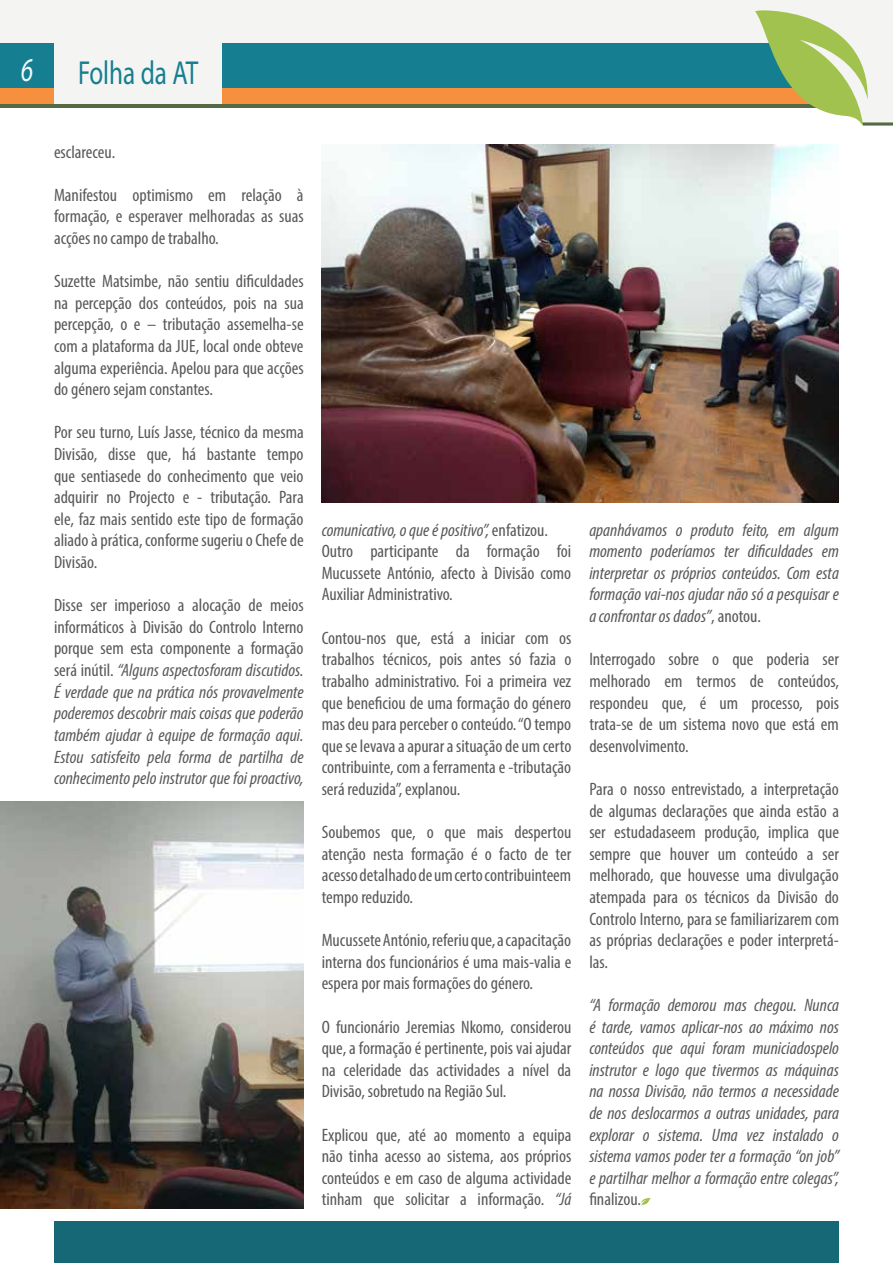
<style>
.page{position:relative;width:893px;height:1263px;background:#fff}
.page>*{position:absolute;margin:0;border:0;box-sizing:border-box;transform-origin:0 0}
.t1{font:33.3px "Myriad Pro";color:#157e91;scale:.75 1}
.t2{font:italic 33.3px "Myriad Pro";color:#f0f9fd;scale:.75 1}
.t3{font:condensed 18px/21.6px "Myriad Pro";color:#58595b;text-align:justify}
.t4{font:italic condensed 18px/21.6px "Myriad Pro";color:#58595b;text-align:justify}
.s1{font-style:normal}
.s2{font-style:italic}
</style>
<div class="page">
<div style="left:0;top:0;width:755px;height:108px;background:#f4f4f3"></div>
<div style="left:54px;top:1221px;width:785px;height:42px;background:#176876"></div>
<div style="left:222px;top:44px;width:572px;height:44px;background:#157e91"></div>
<div style="left:0;top:44px;width:54px;height:44px;background:#157e91"></div>
<div style="left:222px;top:88px;width:594px;height:16px;background:#f6903e"></div>
<div style="left:0;top:88px;width:54px;height:16px;background:#f6903e"></div>
<hr style="left:0;top:104px;width:826px;height:3px;background:#546a44">
<svg style="left:755px;top:0;width:138px;height:126px"></svg>
<svg style="left:641px;top:1198px;width:10px;height:7px"></svg>
<img style="left:322px;top:144px;width:517px;height:358px">
<img style="left:0;top:801px;width:304px;height:407px">
<h1 class="t2" style="left:21px;top:49px;width:18px">6</h1>
<h1 class="t1" style="left:78px;top:53px;width:162px">Folha da AT</h1>
<p class="t3" style="left:54px;top:141px;width:63px">esclareceu.</p>
<p class="t3" style="left:54px;top:184px;width:251px">Manifestou optimismo em relação à formação, e esperaver melhoradas as suas acções no campo de trabalho.</p>
<p class="t3" style="left:54px;top:270px;width:251px">Suzette Matsimbe, não sentiu dificuldades na percepção dos conteúdos, pois na sua percepção, o e – tributação assemelha-se com a plataforma da JUE, local onde obteve alguma experiência. Apelou para que acções do género sejam constantes.</p>
<p class="t3" style="left:54px;top:421px;width:251px">Por seu turno, Luís Jasse, técnico da mesma Divisão, disse que, há bastante tempo que sentiasede do conhecimento que veio adquirir no Projecto e - tributação. Para ele, faz mais sentido este tipo de formação aliado à prática, conforme sugeriu o Chefe de Divisão.</p>
<p class="t4" style="left:54px;top:594px;width:251px"><span class="s1">Disse ser imperioso a alocação de meios informáticos à Divisão do Controlo Interno porque sem esta componente a formação será inútil.</span> “Alguns aspectosforam discutidos.<br>É verdade que na prática nós provavelmente poderemos descobrir mais coisas que poderão também ajudar à equipe de formação aqui.<br>Estou satisfeito pela forma de partilha de conhecimento pelo instrutor que foi proactivo,</p>
<p class="t3" style="left:322px;top:519px;width:251px;text-align:left"><span class="s2">comunicativo, o que é positivo”,</span> enfatizou.<br>Outro participante da formação foi Mucussete António, afecto à Divisão como Auxiliar Administrativo.</p>
<p class="t3" style="left:322px;top:627px;width:251px">Contou-nos que, está a iniciar com os trabalhos técnicos, pois antes só fazia o trabalho administrativo. Foi a primeira vez que beneficiou de uma formação do género mas deu para perceber o conteúdo. “O tempo que se levava a apurar a situação de um certo contribuinte, com a ferramenta e -tributação será reduzida”, explanou.</p>
<p class="t3" style="left:322px;top:821px;width:251px">Soubemos que, o que mais despertou atenção nesta formação é o facto de ter acesso detalhado de um certo contribuinteem tempo reduzido.</p>
<p class="t3" style="left:322px;top:929px;width:251px">Mucussete António, referiu que, a capacitação interna dos funcionários é uma mais-valia e espera por mais formações do género.</p>
<p class="t3" style="left:322px;top:1015px;width:251px">O funcionário Jeremias Nkomo, considerou que, a formação é pertinente, pois vai ajudar na celeridade das actividades a nível da Divisão, sobretudo na Região Sul.</p>
<p class="t3" style="left:322px;top:1123px;width:251px">Explicou que, até ao momento a equipa não tinha acesso ao sistema, aos próprios conteúdos e em caso de alguma actividade tinham que solicitar a informação. <span class="s2">“Já</span></p>
<p class="t4" style="left:589px;top:519px;width:251px">apanhávamos o produto feito, em algum momento poderíamos ter dificuldades em interpretar os próprios conteúdos. Com esta formação vai-nos ajudar não só a pesquisar e a confrontar os dados”<span class="s1">, anotou.</span></p>
<p class="t3" style="left:589px;top:648px;width:251px">Interrogado sobre o que poderia ser melhorado em termos de conteúdos, respondeu que, é um processo, pois trata-se de um sistema novo que está em desenvolvimento.</p>
<p class="t3" style="left:589px;top:778px;width:251px">Para o nosso entrevistado, a interpretação de algumas declarações que ainda estão a ser estudadaseem produção, implica que sempre que houver um conteúdo a ser melhorado, que houvesse uma divulgação atempada para os técnicos da Divisão do Controlo Interno, para se familiarizarem com as próprias declarações e poder interpretá&shy;las.</p>
<p class="t4" style="left:589px;top:994px;width:251px">“A formação demorou mas chegou. Nunca é tarde, vamos aplicar-nos ao máximo nos conteúdos que aqui foram municiadospelo instrutor e logo que tivermos as máquinas na nossa Divisão, não termos a necessidade de nos deslocarmos a outras unidades, para explorar o sistema. Uma vez instalado o sistema vamos poder ter a formação “on job” e partilhar melhor a formação entre colegas”,</p>
<p class="t3" style="left:589px;top:1188px;width:53px">finalizou.</p>
</div>
